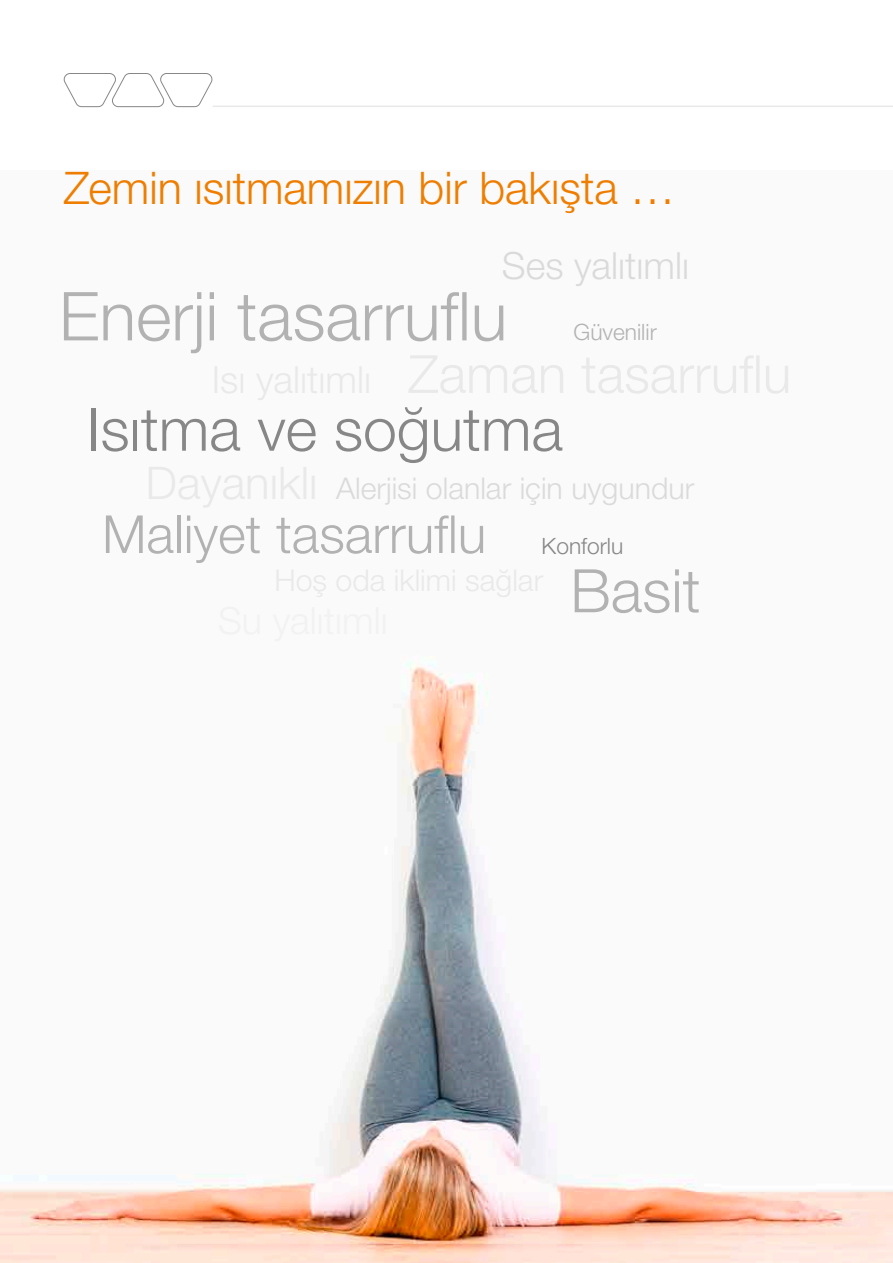
<style>
.page{position:relative;width:893px;height:1263px;background:#fff}
.page>*{position:absolute;margin:0;border:0;box-sizing:border-box;transform-origin:0 0}
.t1{font:300 67.5px "Helvetica Neue LTW1 G";color:#b3b2b2}
.t2{font:300 60px "Helvetica Neue LTW1 G";color:#878787}
.t3{font:300 60px "Helvetica Neue LTW1 G";color:#b3b2b2}
.t4{font:300 52.5px "Helvetica Neue LTW1 G";color:#b3b2b2}
.t5{font:300 45px "Helvetica Neue LTW1 G";color:#ef7d00}
.t6{font:300 37.5px "Helvetica Neue LTW1 G";color:#dadada}
.t7{font:300 30px "Helvetica Neue LTW1 G";color:#dadada}
.t8{font:300 22.5px "Helvetica Neue LTW1 G";color:#b3b2b2}
.t9{font:300 22.5px "Helvetica Neue LTW1 G";color:#878787}
</style>
<div class="page">
<svg style="left:64px;top:73px;width:148px;height:34px"></svg>
<hr style="left:213px;top:106px;width:680px;height:1px;background:#e9e9e9">
<img style="left:0;top:661px;width:893px;height:602px">
<h3 class="t5" style="left:64px;top:161px;width:613px">Zemin ısıtmamızın bir bakışta …</h3>
<p class="t6" style="left:502px;top:243px;width:189px">Ses yalıtımlı</p>
<h1 class="t1" style="left:59px;top:275px;width:450px">Enerji tasarruflu</h1>
<p class="t8" style="left:573px;top:319px;width:85px">Güvenilir</p>
<h2 class="t2" style="left:87px;top:393px;width:477px">Isıtma ve soğutma</h2>
<p class="t7" style="left:336px;top:470px;width:360px">Alerjisi olanlar için uygundur</p>
<h3 class="t4" style="left:102px;top:502px;width:385px">Maliyet tasarruflu</h3>
<p class="t9" style="left:542px;top:532px;width:83px">Konforlu</p>
<h2 class="t3" style="left:570px;top:554px;width:132px">Basit</h2>
</div>
